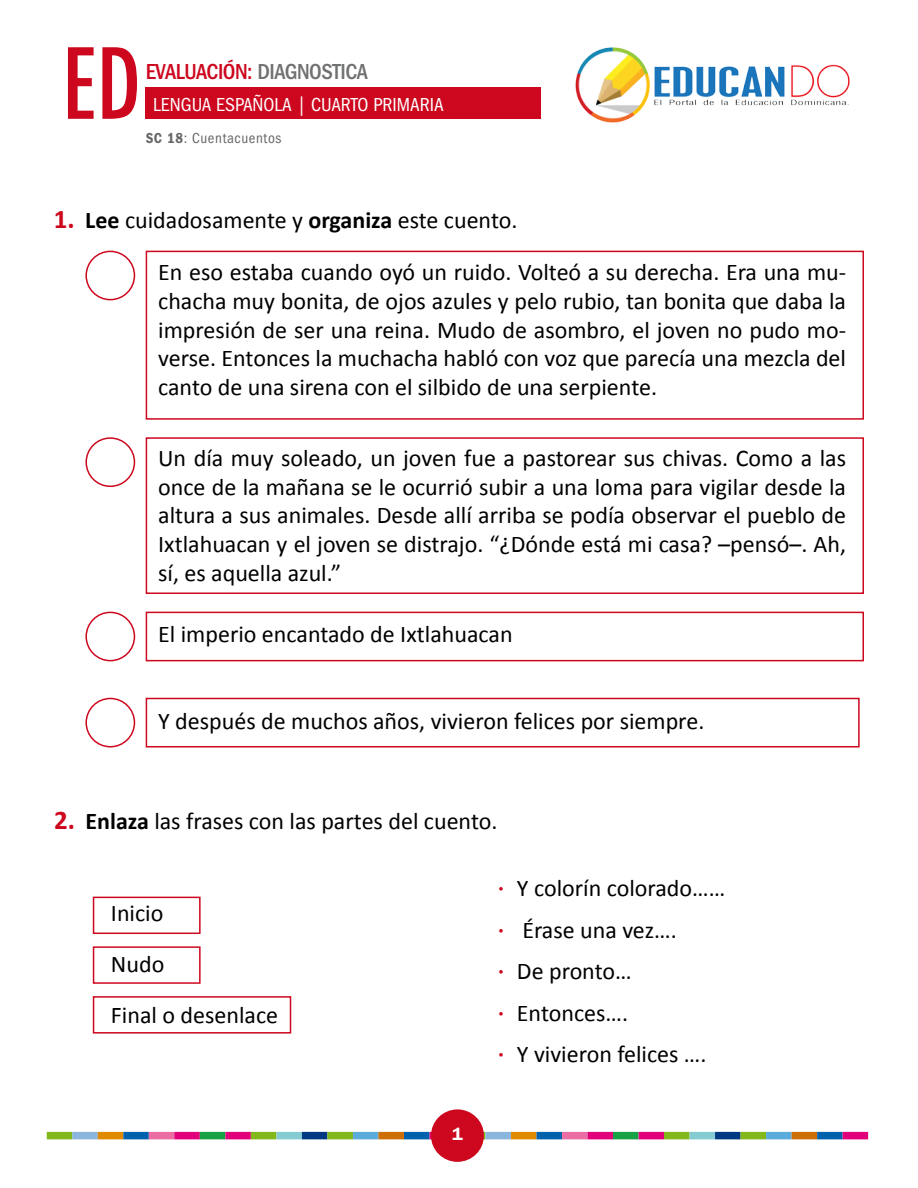
<style>
.page{position:relative;width:918px;height:1188px;background:#fff}
.page>*{position:absolute;margin:0;border:0;box-sizing:border-box;transform-origin:0 0}
.t1{font:500 condensed 94.95px "Futura";color:#cd071e}
.t2{font:24px/28.8px "Calibri";color:#000}
.t3{font:500 condensed 22.5px "ITC Franklin Gothic Std";letter-spacing:-.02em;color:#cd071e}
.t4{font:condensed 19.5px "ITC Franklin Gothic Std";color:#fff}
.t5{font:600 18px "ITC Franklin Gothic Std";color:#fff}
.t6{font:condensed 15px "ITC Franklin Gothic Std";color:#666769}
.s1{color:#707172}
.s2{font-family:"ITC Franklin Gothic Std Dm Cd";font-stretch:normal}
.s3{font-weight:700;font-size:27px;color:#cd071e}
.s4{font-weight:700}
.s5{font-family:"ITC Franklin Gothic Std";font-size:21px;color:#cd071e}
</style>
<div class="page">
<div style="left:47px;top:1132px;width:25px;height:7px;background:#83b81a"></div>
<div style="left:72px;top:1132px;width:26px;height:7px;background:#8ab5dd"></div>
<div style="left:98px;top:1132px;width:25px;height:7px;background:#e08a00"></div>
<div style="left:123px;top:1132px;width:26px;height:7px;background:#0062ac"></div>
<div style="left:149px;top:1132px;width:25px;height:7px;background:#ea6ea3"></div>
<div style="left:174px;top:1132px;width:26px;height:7px;background:#e2007a"></div>
<div style="left:200px;top:1132px;width:25px;height:7px;background:#17a345"></div>
<div style="left:225px;top:1132px;width:26px;height:7px;background:#e2007a"></div>
<div style="left:251px;top:1132px;width:25px;height:7px;background:#83b81a"></div>
<div style="left:276px;top:1132px;width:26px;height:7px;background:#85ccd2"></div>
<div style="left:302px;top:1132px;width:25px;height:7px;background:#003882"></div>
<div style="left:327px;top:1132px;width:26px;height:7px;background:#83b81a"></div>
<div style="left:353px;top:1132px;width:25px;height:7px;background:#5babdb"></div>
<div style="left:378px;top:1132px;width:26px;height:7px;background:#ce6f05"></div>
<div style="left:404px;top:1132px;width:25px;height:7px;background:#0062ac"></div>
<div style="left:429px;top:1132px;width:26px;height:7px;background:#e2007a"></div>
<div style="left:460px;top:1132px;width:25px;height:7px;background:#83b81a"></div>
<div style="left:485px;top:1132px;width:26px;height:7px;background:#8ab5dd"></div>
<div style="left:511px;top:1132px;width:25px;height:7px;background:#e08a00"></div>
<div style="left:536px;top:1132px;width:26px;height:7px;background:#0062ac"></div>
<div style="left:562px;top:1132px;width:25px;height:7px;background:#ea6ea3"></div>
<div style="left:587px;top:1132px;width:26px;height:7px;background:#e2007a"></div>
<div style="left:613px;top:1132px;width:26px;height:7px;background:#17a345"></div>
<div style="left:639px;top:1132px;width:25px;height:7px;background:#e2007a"></div>
<div style="left:664px;top:1132px;width:26px;height:7px;background:#83b81a"></div>
<div style="left:690px;top:1132px;width:25px;height:7px;background:#85ccd2"></div>
<div style="left:715px;top:1132px;width:26px;height:7px;background:#003882"></div>
<div style="left:741px;top:1132px;width:25px;height:7px;background:#83b81a"></div>
<div style="left:766px;top:1132px;width:26px;height:7px;background:#5babdb"></div>
<div style="left:792px;top:1132px;width:25px;height:7px;background:#ce6f05"></div>
<div style="left:817px;top:1132px;width:26px;height:7px;background:#0062ac"></div>
<div style="left:843px;top:1132px;width:25px;height:7px;background:#e2007a"></div>
<div style="left:431px;top:1109px;width:53px;height:53px;background:#cd071e;border-radius:50%"></div>
<div style="left:146px;top:251px;width:718px;height:169px;border:2px solid #cd071e"></div>
<div style="left:146px;top:437px;width:718px;height:157px;border:2px solid #cd071e"></div>
<div style="left:146px;top:612px;width:718px;height:49px;border:2px solid #cd071e"></div>
<div style="left:146px;top:698px;width:714px;height:49px;border:2px solid #cd071e"></div>
<div style="left:85px;top:251px;width:50px;height:49px;border:2px solid #cd071e;border-radius:50%"></div>
<div style="left:85px;top:437px;width:50px;height:50px;border:2px solid #cd071e;border-radius:50%"></div>
<div style="left:85px;top:612px;width:50px;height:49px;border:2px solid #cd071e;border-radius:50%"></div>
<div style="left:85px;top:698px;width:50px;height:49px;border:2px solid #cd071e;border-radius:50%"></div>
<div style="left:93px;top:897px;width:108px;height:37px;border:2px solid #cd071e"></div>
<div style="left:93px;top:946px;width:108px;height:38px;border:2px solid #cd071e"></div>
<div style="left:93px;top:996px;width:198px;height:38px;border:2px solid #cd071e"></div>
<div style="left:146px;top:87px;width:395px;height:31px;background:#cd071e"></div>
<img style="left:575px;top:47px;width:275px;height:76px">
<h1 class="t1" style="left:62px;top:23px;width:80px">ED</h1>
<p class="t3" style="left:146px;top:59px;width:224px">EVALUACIÓN: <span class="s1">DIAGNOSTICA</span></p>
<p class="t4" style="left:153px;top:94px;width:292px">LENGUA ESPAÑOLA | CUARTO PRIMARIA</p>
<p class="t6" style="left:146px;top:130px;width:137px"><span class="s2">SC 18</span>: CUENTACUENTOS</p>
<p class="t2" style="left:158px;top:193px;width:689px;line-height:52.1px;text-indent:-104px"><span class="s3">1.</span> <span class="s4">Lee</span> cuidadosamente y <span class="s4">organiza</span> este cuento.<br>En eso estaba cuando oyó un ruido. Volteó a su derecha. Era una mu-</p>
<p class="t2" style="left:158px;top:285px;width:689px;text-align:justify">chacha muy bonita, de ojos azules y pelo rubio, tan bonita que daba la impresión de ser una reina. Mudo de asombro, el joven no pudo mo&shy;verse. Entonces la muchacha habló con voz que parecía una mezcla del canto de una sirena con el silbido de una serpiente.</p>
<p class="t2" style="left:158px;top:442px;width:689px;text-align:justify">Un día muy soleado, un joven fue a pastorear sus chivas. Como a las once de la mañana se le ocurrió subir a una loma para vigilar desde la altura a sus animales. Desde allí arriba se podía observar el pueblo de Ixtlahuacan y el joven se distrajo. “¿Dónde está mi casa? –pensó–. Ah, sí, es aquella azul.”</p>
<p class="t2" style="left:158px;top:619px;width:356px">El imperio encantado de Ixtlahuacan</p>
<p class="t2" style="left:158px;top:705px;width:548px">Y después de muchos años, vivieron felices por siempre.</p>
<p class="t2" style="left:54px;top:805px;width:445px"><span class="s3">2.</span> <span class="s4">Enlaza</span> las frases con las partes del cuento.</p>
<p class="t2" style="left:111px;top:887px;width:169px;line-height:50.7px">Inicio<br>Nudo<br>Final o desenlace</p>
<p class="t5" style="left:452px;top:1123px;width:12px">1</p>
<p class="t2" style="left:495px;top:873px;width:232px"><span class="s5">•</span> Y colorín colorado……</p>
<p class="t2" style="left:495px;top:914px;width:183px"><span class="s5">•</span> Érase una vez….</p>
<p class="t2" style="left:495px;top:956px;width:138px"><span class="s5">•</span> De pronto…</p>
<p class="t2" style="left:495px;top:997px;width:135px"><span class="s5">•</span> Entonces….</p>
<p class="t2" style="left:495px;top:1039px;width:213px"><span class="s5">•</span> Y vivieron felices ….</p>
</div>
